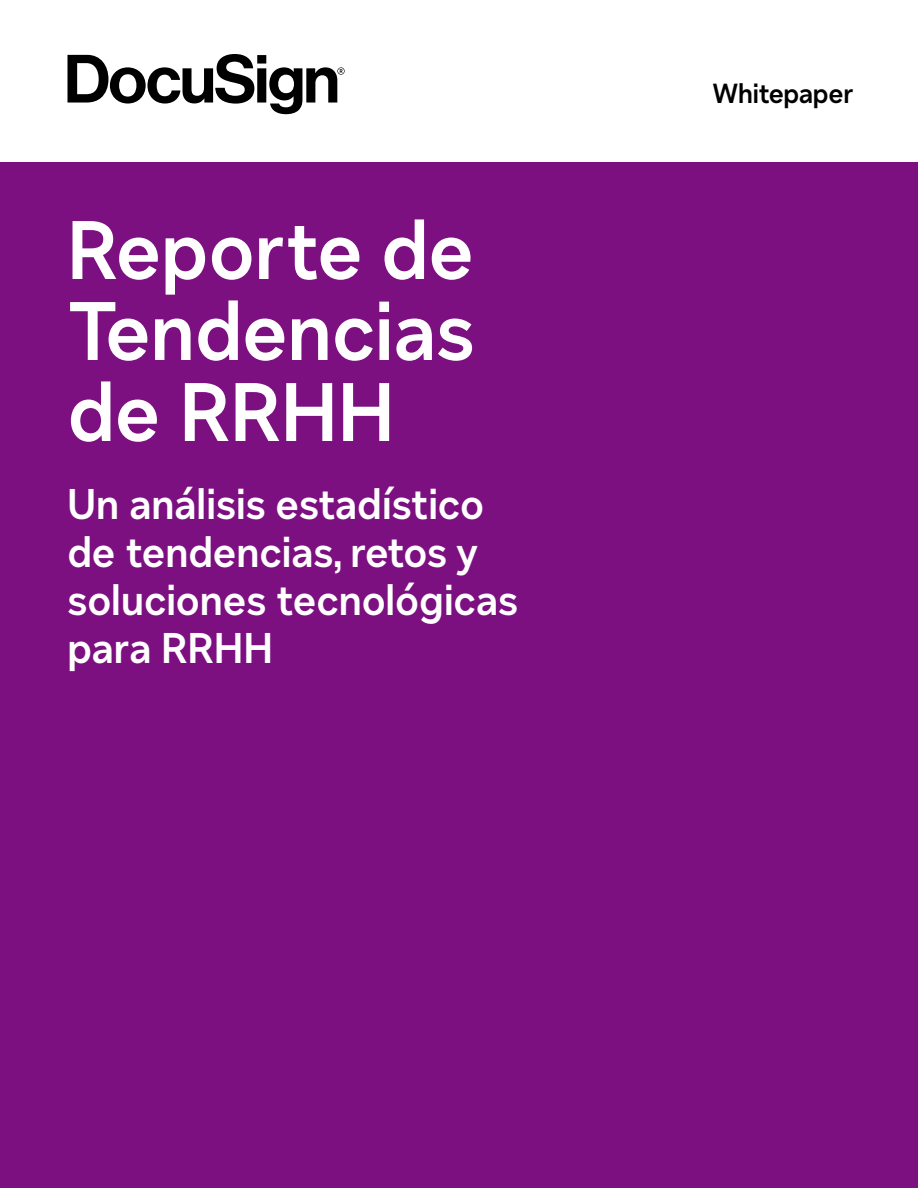
<style>
.page{position:relative;width:918px;height:1188px;background:#fff}
.page>*{position:absolute;margin:0;border:0;box-sizing:border-box;transform-origin:0 0}
.t1{font:600 81px/81px "DS Indigo";letter-spacing:-.005em;color:#fff;text-align:justify}
.t2{font:600 42px/48px "DS Indigo";letter-spacing:-.005em;color:#fff}
.t3{font:600 27px "DS Indigo";letter-spacing:-.01em;color:#000}
</style>
<div class="page">
<svg style="left:67px;top:54px;width:278px;height:60px"></svg>
<div style="left:0;top:162px;width:918px;height:1026px;background:#7c1081"></div>
<h1 class="t1" style="left:68px;top:210px;width:409px">Reporte de Tendencias de RRHH</h1>
<p class="t2" style="left:68px;top:480px;width:452px">Un análisis estadístico de tendencias, retos y soluciones tecnológicas para RRHH</p>
<p class="t3" style="left:712px;top:76px;width:143px">Whitepaper</p>
</div>
